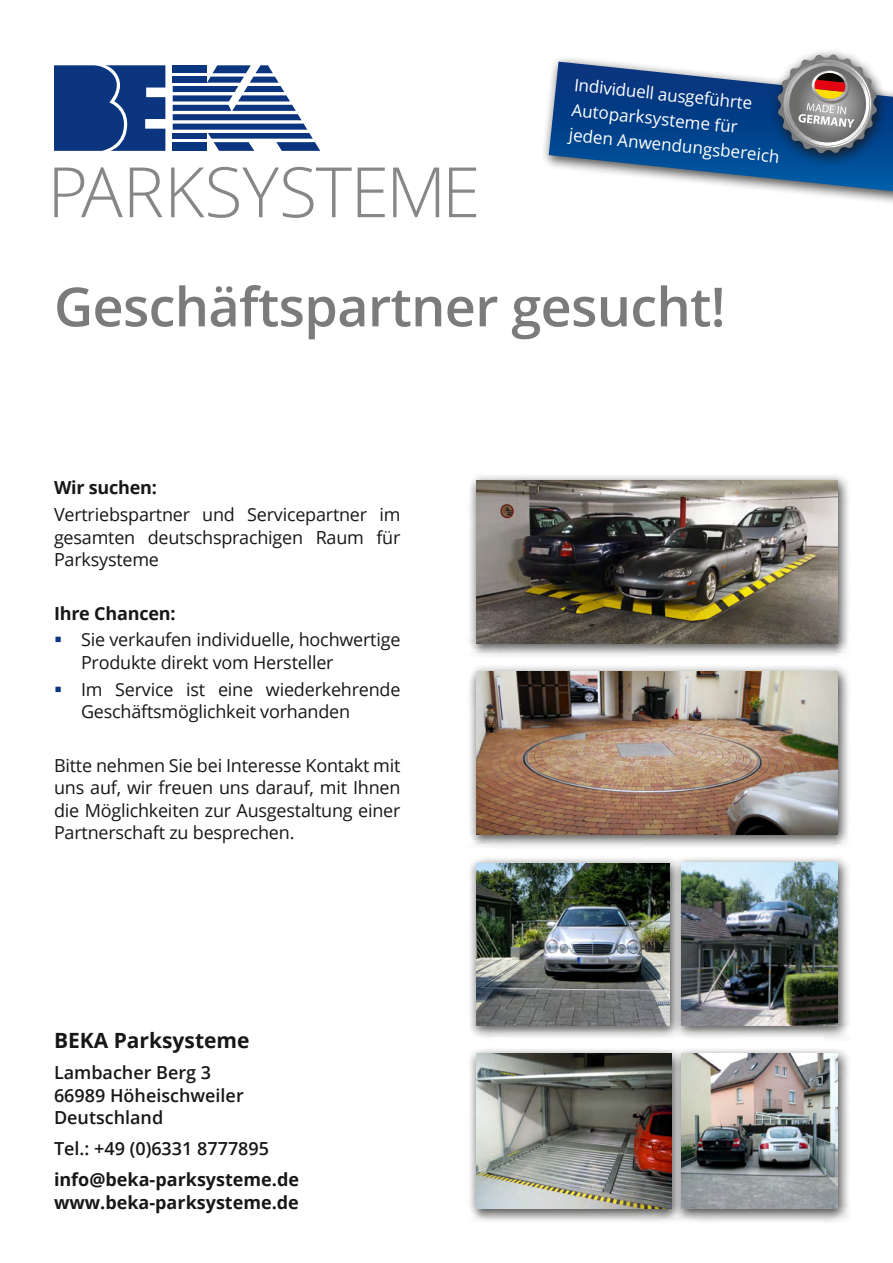
<style>
.page{position:relative;width:893px;height:1263px;background:#fff}
.page>*{position:absolute;margin:0;border:0;box-sizing:border-box;transform-origin:0 0}
.t1{font:600 54px "Open Sans";letter-spacing:-.01em;color:#7a7b7a}
.t2{font:700 21px "Open Sans";color:#181716}
.t3{font:18px/22.5px "Open Sans";letter-spacing:-.01em;color:#181716;text-align:justify}
.t4{font:700 18px/22.5px "Open Sans";color:#181716}
.t5{font:600 18px/22.5px "Open Sans";color:#181716}
.t6{font:17.1px/25px "Open Sans";color:#fff}
.s1{color:#0b367f}
</style>
<div class="page">
<svg style="left:54px;top:167px;width:69px;height:50px"></svg>
<svg style="left:130px;top:168px;width:33px;height:49px"></svg>
<svg style="left:171px;top:167px;width:181px;height:51px"></svg>
<svg style="left:358px;top:168px;width:27px;height:49px"></svg>
<svg style="left:393px;top:168px;width:46px;height:49px"></svg>
<svg style="left:449px;top:168px;width:27px;height:49px"></svg>
<svg style="left:54px;top:65px;width:111px;height:86px;background:#1e4689"></svg>
<svg style="left:173px;top:65px;width:147px;height:86px"></svg>
<div style="left:466px;top:664px;width:385px;height:186px;background:#181716;opacity:.75"></div>
<img style="left:476px;top:672px;width:362px;height:162px">
<div style="left:466px;top:472px;width:385px;height:186px;background:#181716;opacity:.75"></div>
<img style="left:476px;top:480px;width:362px;height:163px">
<div style="left:466px;top:1046px;width:385px;height:178px;background:#181716;opacity:.75"></div>
<img style="left:681px;top:1054px;width:157px;height:155px">
<img style="left:476px;top:1054px;width:195px;height:155px">
<div style="left:466px;top:855px;width:385px;height:185px;background:#181716;opacity:.75"></div>
<img style="left:476px;top:863px;width:194px;height:162px">
<img style="left:681px;top:863px;width:157px;height:162px">
<div style="left:540px;top:54px;width:353px;height:160px;background:#181716;opacity:.75"></div>
<div style="left:769px;top:47px;width:120px;height:121px;background:#181716;opacity:.75"></div>
<svg style="left:549px;top:54px;width:344px;height:137px"></svg>
<p class="t6" style="left:576px;top:72px;width:213px;rotate:6deg">Individuell ausgeführte<br>Autoparksysteme für jeden Anwendungsbereich</p>
<h1 class="t1" style="left:54px;top:270px;width:673px">Geschäftspartner gesucht!</h1>
<p class="t4" style="left:54px;top:476px;width:105px">Wir suchen:</p>
<p class="t3" style="left:54px;top:503px;width:348px">Vertriebspartner und Servicepartner im gesamten deutschsprachigen Raum für Parksysteme</p>
<p class="t4" style="left:54px;top:601px;width:123px">Ihre Chancen:</p>
<p class="t3" style="left:81px;top:628px;width:321px;text-indent:-27px"><span class="s1">▪</span> Sie verkaufen individuelle, hochwertige<br>Produkte direkt vom Hersteller</p>
<p class="t3" style="left:81px;top:677px;width:321px;text-indent:-27px"><span class="s1">▪</span> Im Service ist eine wiederkehrende<br>Geschäftsmöglichkeit vorhanden</p>
<p class="t3" style="left:54px;top:753px;width:348px">Bitte nehmen Sie bei Interesse Kontakt mit uns auf, wir freuen uns darauf, mit Ihnen die Möglichkeiten zur Ausgestaltung einer Partnerschaft zu besprechen.</p>
<p class="t2" style="left:54px;top:1026px;width:197px">BEKA Parksysteme</p>
<p class="t5" style="left:54px;top:1061px;width:191px">Lambacher Berg 3<br>66989 Höheischweiler<br>Deutschland</p>
<p class="t5" style="left:54px;top:1137px;width:217px">Tel.: +49 (0)6331 8777895</p>
<p class="t4" style="left:54px;top:1168px;width:247px">info@beka-parksysteme.de www.beka-parksysteme.de</p>
</div>
